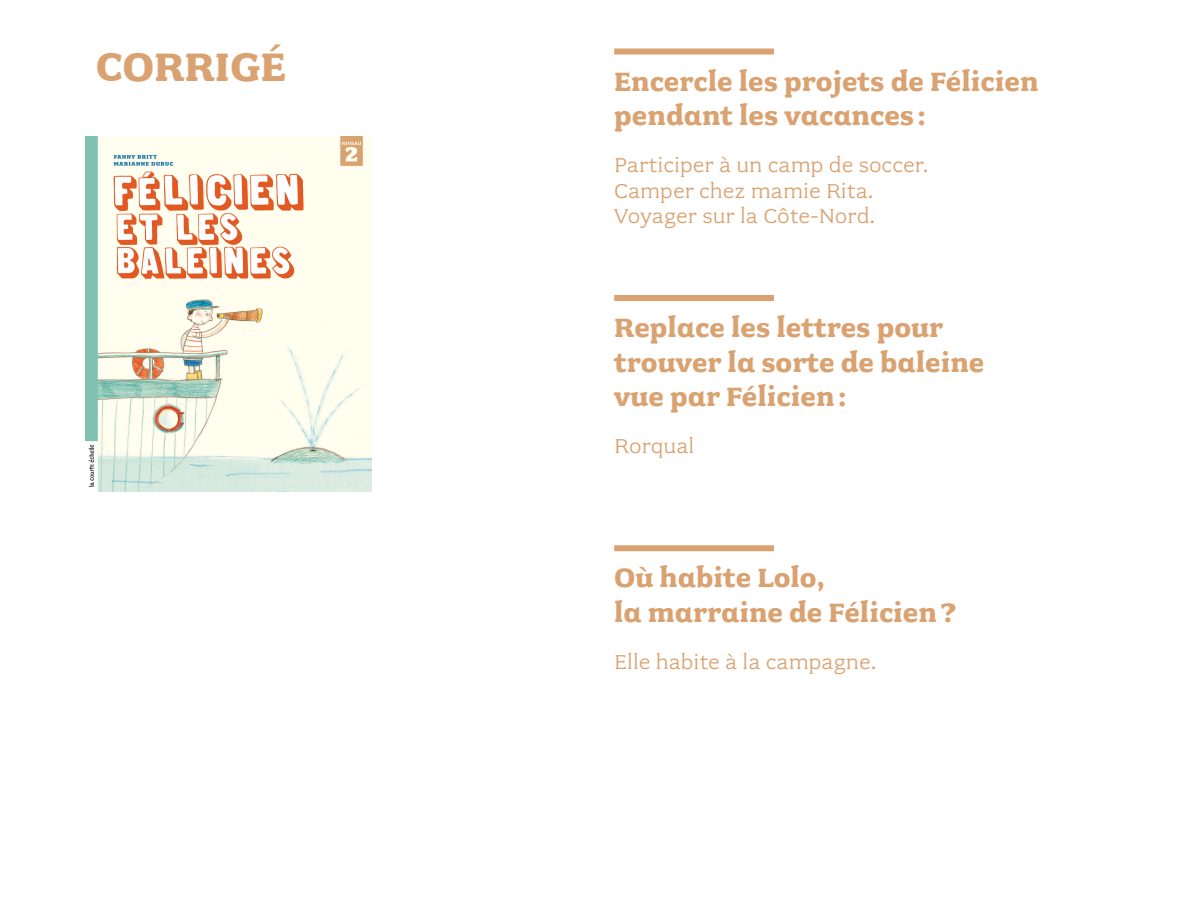
<style>
.page{position:relative;width:1188px;height:918px;background:#fff}
.page>*{position:absolute;margin:0;border:0;box-sizing:border-box;transform-origin:0 0}
.t1{font:45px "Fairplex Wide Bold Alta";color:#d9a270}
.t2{font:30px/34.5px "Fairplex Wide Bold Alta";color:#d9a270}
.t3{font:22.5px/25.5px "Fairplex Wide";color:#d9a270}
</style>
<div class="page">
<div style="left:614px;top:545px;width:160px;height:6px;background:#d9a270"></div>
<div style="left:614px;top:295px;width:160px;height:6px;background:#d9a270"></div>
<div style="left:614px;top:49px;width:160px;height:6px;background:#d9a270"></div>
<img style="left:86px;top:137px;width:285px;height:355px">
<h1 class="t1" style="left:96px;top:41px;width:192px">CORRIGÉ</h1>
<p class="t2" style="left:614px;top:63px;width:426px">Encercle les projets de Félicien pendant les vacances :</p>
<p class="t3" style="left:614px;top:152px;width:316px">Participer à un camp de soccer.<br>Camper chez mamie Rita.<br>Voyager sur la Côte-Nord.</p>
<p class="t2" style="left:614px;top:310px;width:372px">Replace les lettres pour trouver la sorte de baleine vue par Félicien:</p>
<p class="t3" style="left:614px;top:433px;width:82px">Rorqual</p>
<p class="t2" style="left:614px;top:560px;width:344px">Où habite Lolo,<br>la marraine de Félicien?</p>
<p class="t3" style="left:614px;top:649px;width:264px">Elle habite à la campagne.</p>
</div>
